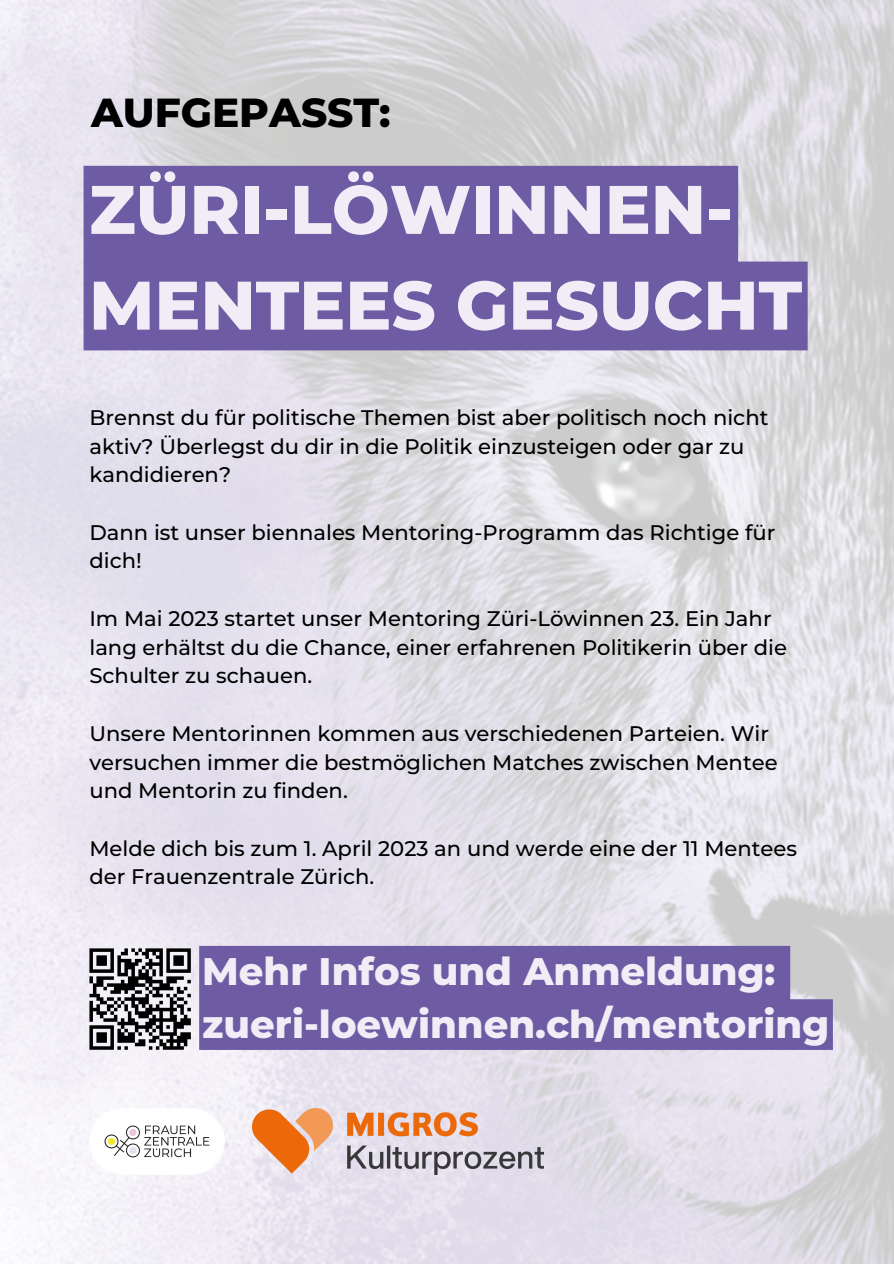
<style>
.page{position:relative;width:894px;height:1264px;background:#fff}
.page>*{position:absolute;margin:0;border:0;box-sizing:border-box;transform-origin:0 0}
.t1{font:800 68.55px/95.7px "Montserrat";color:#f1edf6}
.t2{font:800 40.5px "Montserrat";color:#000}
.t3{font:800 38.4px/53.4px "Montserrat";color:#f1edf6}
.t4{font:500 21.15px/28.7px "Montserrat";color:#000}
</style>
<div class="page">
<img style="left:0;top:0;width:893px;height:1263px">
<img style="left:89px;top:1108px;width:135px;height:66px">
<svg style="left:89px;top:948px;width:102px;height:101px"></svg>
<img style="left:252px;top:1108px;width:291px;height:66px">
<div style="left:84px;top:166px;width:723px;height:184px;background:#6d5ba4"></div>
<div style="left:199px;top:945px;width:633px;height:104px;background:#6d5ba4"></div>
<h2 class="t2" style="left:91px;top:88px;width:301px">AUFGEPASST:</h2>
<h1 class="t1" style="left:89px;top:161px;width:714px">ZÜRI-LÖWINNEN-<br>MENTEES GESUCHT</h1>
<p class="t4" style="left:89px;top:403px;width:680px">Brennst du für politische Themen bist aber politisch noch nicht aktiv? Überlegst du dir in die Politik einzusteigen oder gar zu kandidieren?</p>
<p class="t4" style="left:89px;top:518px;width:687px">Dann ist unser biennales Mentoring-Programm das Richtige für dich!</p>
<p class="t4" style="left:89px;top:604px;width:698px">Im Mai 2023 startet unser Mentoring Züri-Löwinnen 23. Ein Jahr lang erhältst du die Chance, einer erfahrenen Politikerin über die<br>Schulter zu schauen.</p>
<p class="t4" style="left:89px;top:719px;width:689px">Unsere Mentorinnen kommen aus verschiedenen Parteien. Wir versuchen immer die bestmöglichen Matches zwischen Mentee und Mentorin zu finden.</p>
<p class="t4" style="left:89px;top:833px;width:709px">Melde dich bis zum 1. April 2023 an und werde eine der 11 Mentees der Frauenzentrale Zürich.</p>
<h3 class="t3" style="left:202px;top:944px;width:628px">Mehr Infos und Anmeldung: zueri-loewinnen.ch/mentoring</h3>
</div>
